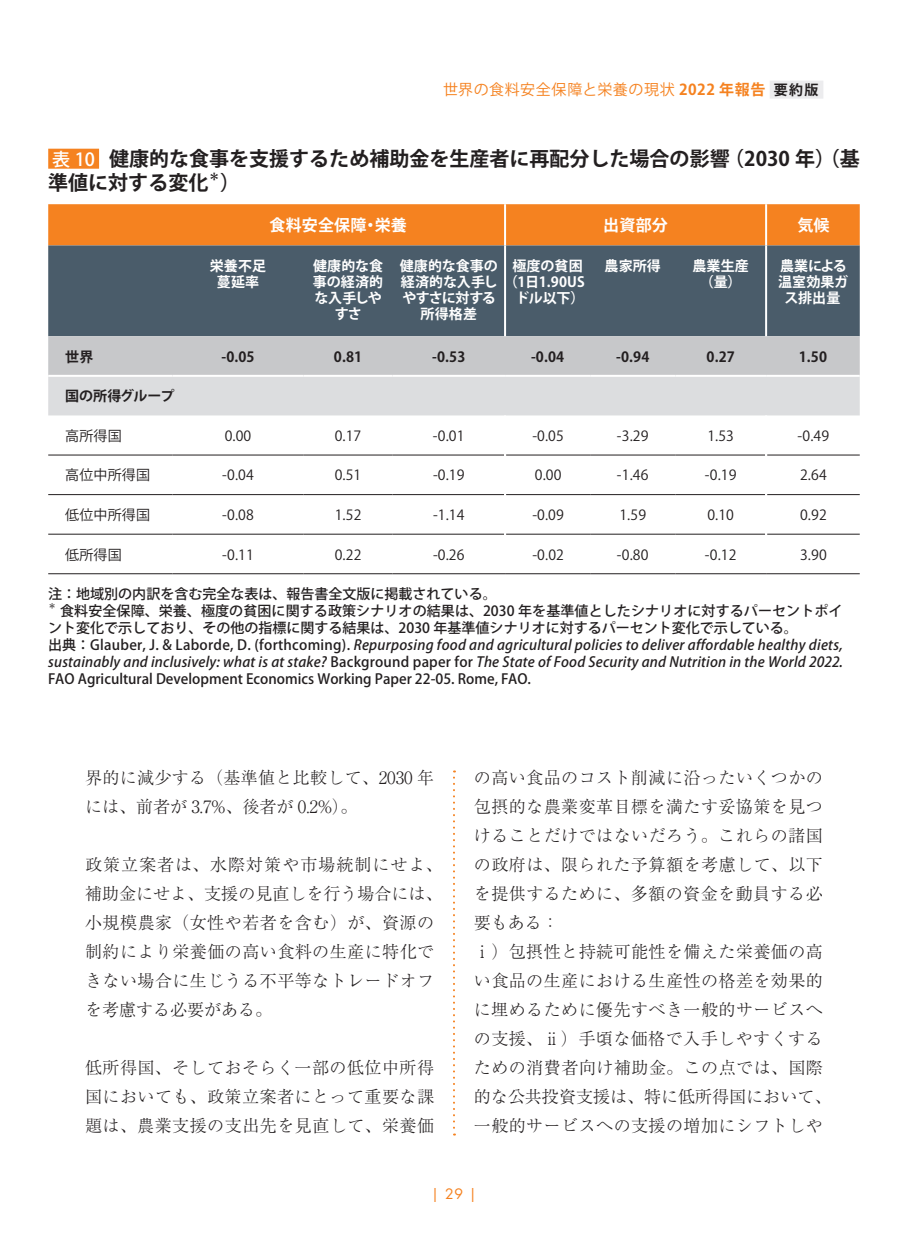
<style>
.page{position:relative;width:908px;height:1248px;background:#fff}
.page>*{position:absolute;margin:0;border:0;box-sizing:border-box;transform-origin:0 0}
.t1{font:700 20px/24px "Koz Go Pr 6 N";color:#231f20}
.t2{font:300 17px/29px "Ryumin Pr 6 N";letter-spacing:.025em;color:#231f20}
.t3{font:700 16px "Koz Go Pr 6 N";letter-spacing:.01em;color:#fff}
.t4{font:15px "Koz Go Pr 6 N";letter-spacing:.035em;color:#f58220}
.t5{font:500 14px/17px "Koz Go Pr 6 N";color:#231f20}
.t6{font:14px "Koz Go Pr 6 N";letter-spacing:.01em;color:#231f20}
.t7{font:700 14px/16px "Koz Go Pr 6 N";letter-spacing:.01em;color:#fff;text-align:center}
.t8{font:700 14px "Koz Go Pr 6 N";letter-spacing:.01em;color:#231f20}
.t9{font:700 14px "Koz Go Pr 6 N";letter-spacing:-.05em;color:#fff}
.t10{font:14px "Futura Std";color:#f58220}
.t11{font:700 11.6px "Koz Go Pr 6 N";color:#231f20}
.t12{font:500 8.2px "Koz Go Pr 6 N";color:#231f20}
.s1{font-weight:700}
.s2{font-weight:700;font-size:14px;color:#231f20}
.s3{font-weight:500;font-size:18px;color:#fff}
</style>
<div class="page">
<svg style="left:453px;top:770px;width:2px;height:365px"></svg>
<div style="left:48px;top:204px;width:811px;height:41px;background:#f58220"></div>
<div style="left:48px;top:245px;width:811px;height:91px;background:#4a5c6a"></div>
<svg style="left:48px;top:336px;width:811px;height:79px"></svg>
<hr style="left:48px;top:454px;width:124px;height:1px;background:#231f20">
<hr style="left:172px;top:454px;width:131px;height:1px;background:#231f20">
<hr style="left:303px;top:454px;width:89px;height:1px;background:#231f20">
<hr style="left:392px;top:454px;width:112px;height:1px;background:#231f20">
<hr style="left:506px;top:454px;width:84px;height:1px;background:#231f20">
<hr style="left:590px;top:454px;width:85px;height:1px;background:#231f20">
<hr style="left:675px;top:454px;width:89px;height:1px;background:#231f20">
<hr style="left:766px;top:454px;width:93px;height:1px;background:#231f20">
<hr style="left:48px;top:494px;width:124px;height:1px;background:#231f20">
<hr style="left:172px;top:494px;width:131px;height:1px;background:#231f20">
<hr style="left:303px;top:494px;width:89px;height:1px;background:#231f20">
<hr style="left:392px;top:494px;width:112px;height:1px;background:#231f20">
<hr style="left:506px;top:494px;width:84px;height:1px;background:#231f20">
<hr style="left:590px;top:494px;width:85px;height:1px;background:#231f20">
<hr style="left:675px;top:494px;width:89px;height:1px;background:#231f20">
<hr style="left:766px;top:494px;width:93px;height:1px;background:#231f20">
<hr style="left:48px;top:533px;width:124px;height:1px;background:#231f20">
<hr style="left:172px;top:533px;width:131px;height:1px;background:#231f20">
<hr style="left:303px;top:533px;width:89px;height:1px;background:#231f20">
<hr style="left:392px;top:533px;width:112px;height:1px;background:#231f20">
<hr style="left:506px;top:533px;width:84px;height:1px;background:#231f20">
<hr style="left:590px;top:533px;width:85px;height:1px;background:#231f20">
<hr style="left:675px;top:533px;width:89px;height:1px;background:#231f20">
<hr style="left:766px;top:533px;width:93px;height:1px;background:#231f20">
<hr style="left:48px;top:573px;width:124px;height:1px;background:#231f20">
<hr style="left:172px;top:573px;width:131px;height:1px;background:#231f20">
<hr style="left:303px;top:573px;width:89px;height:1px;background:#231f20">
<hr style="left:392px;top:573px;width:113px;height:1px;background:#231f20">
<hr style="left:505px;top:573px;width:85px;height:1px;background:#231f20">
<hr style="left:590px;top:573px;width:85px;height:1px;background:#231f20">
<hr style="left:675px;top:573px;width:90px;height:1px;background:#231f20">
<hr style="left:765px;top:573px;width:94px;height:1px;background:#231f20">
<hr style="left:504px;top:204px;width:2px;height:41px;background:#fff">
<hr style="left:504px;top:245px;width:2px;height:91px;background:#fff">
<hr style="left:303px;top:375px;width:89px;height:2px;background:#fff">
<hr style="left:392px;top:375px;width:113px;height:2px;background:#fff">
<hr style="left:505px;top:375px;width:85px;height:2px;background:#fff">
<hr style="left:590px;top:375px;width:85px;height:2px;background:#fff">
<hr style="left:675px;top:375px;width:90px;height:2px;background:#fff">
<hr style="left:765px;top:375px;width:94px;height:2px;background:#fff">
<hr style="left:48px;top:375px;width:124px;height:2px;background:#fff">
<hr style="left:172px;top:375px;width:131px;height:2px;background:#fff">
<hr style="left:764px;top:204px;width:2px;height:41px;background:#fff">
<hr style="left:764px;top:245px;width:2px;height:91px;background:#fff">
<div style="left:48px;top:149px;width:51px;height:20px;background:#f58220"></div>
<div style="left:769px;top:81px;width:54px;height:18px;background:#ececee"></div>
<p class="t4" style="left:443px;top:81px;width:377px">世界の食料安全保障と栄養の現状 <span class="s1">2022 年報告</span> <span class="s2">要約版</span></p>
<p class="t1" style="left:48px;top:147px;width:812px"><span class="s3">表 10</span> 健康的な食事を支援するため補助金を生産者に再配分した場合の影響（2030 年）（基準値に対する変化</p>
<p class="t11" style="left:208px;top:170px;width:13px">＊</p>
<p class="t1" style="left:220px;top:171px;width:21px">）</p>
<p class="t3" style="left:269px;top:216px;width:139px">食料安全保障・栄養</p>
<p class="t3" style="left:603px;top:216px;width:66px">出資部分</p>
<p class="t3" style="left:797px;top:216px;width:34px">気候</p>
<p class="t7" style="left:210px;top:258px;width:58px">栄養不足蔓延率</p>
<p class="t7" style="left:313px;top:258px;width:72px">健康的な食事の経済的な入手しやすさ</p>
<p class="t7" style="left:399px;top:258px;width:100px">健康的な食事の</p>
<p class="t7" style="left:512px;top:258px;width:72px">極度の貧困</p>
<p class="t7" style="left:515px;top:290px;width:70px">ドル以下）</p>
<p class="t7" style="left:401px;top:274px;width:185px">経済的な入手し（1日1.90US</p>
<p class="t9" style="left:402px;top:290px;width:95px">やすさに対する</p>
<p class="t7" style="left:420px;top:306px;width:58px">所得格差</p>
<p class="t7" style="left:604px;top:258px;width:58px">農家所得</p>
<p class="t7" style="left:692px;top:258px;width:58px">農業生産（量）</p>
<p class="t7" style="left:777px;top:258px;width:71px">農業による温室効果ガス排出量</p>
<p class="t8" style="left:65px;top:348px;width:30px">世界</p>
<p class="t8" style="left:221px;top:348px;width:35px">-0.05</p>
<p class="t8" style="left:334px;top:348px;width:30px">0.81</p>
<p class="t8" style="left:432px;top:348px;width:35px">-0.53</p>
<p class="t8" style="left:530px;top:348px;width:35px">-0.04</p>
<p class="t8" style="left:616px;top:348px;width:35px">-0.94</p>
<p class="t8" style="left:706px;top:348px;width:30px">0.27</p>
<p class="t8" style="left:798px;top:348px;width:30px">1.50</p>
<p class="t8" style="left:65px;top:388px;width:111px">国の所得グループ</p>
<p class="t6" style="left:65px;top:428px;width:58px">高所得国</p>
<p class="t6" style="left:224px;top:428px;width:28px">0.00</p>
<p class="t6" style="left:334px;top:428px;width:28px">0.17</p>
<p class="t6" style="left:433px;top:428px;width:33px">-0.01</p>
<p class="t6" style="left:532px;top:428px;width:33px">-0.05</p>
<p class="t6" style="left:616px;top:428px;width:33px">-3.29</p>
<p class="t6" style="left:707px;top:428px;width:28px">1.53</p>
<p class="t6" style="left:797px;top:428px;width:33px">-0.49</p>
<p class="t6" style="left:65px;top:467px;width:86px">高位中所得国</p>
<p class="t6" style="left:222px;top:467px;width:33px">-0.04</p>
<p class="t6" style="left:334px;top:467px;width:28px">0.51</p>
<p class="t6" style="left:433px;top:467px;width:33px">-0.19</p>
<p class="t6" style="left:534px;top:467px;width:28px">0.00</p>
<p class="t6" style="left:616px;top:467px;width:33px">-1.46</p>
<p class="t6" style="left:704px;top:467px;width:33px">-0.19</p>
<p class="t6" style="left:799px;top:467px;width:28px">2.64</p>
<p class="t6" style="left:65px;top:507px;width:86px">低位中所得国</p>
<p class="t6" style="left:222px;top:507px;width:33px">-0.08</p>
<p class="t6" style="left:334px;top:507px;width:28px">1.52</p>
<p class="t6" style="left:433px;top:507px;width:33px">-1.14</p>
<p class="t6" style="left:532px;top:507px;width:33px">-0.09</p>
<p class="t6" style="left:619px;top:507px;width:28px">1.59</p>
<p class="t6" style="left:707px;top:507px;width:28px">0.10</p>
<p class="t6" style="left:799px;top:507px;width:28px">0.92</p>
<p class="t6" style="left:65px;top:546px;width:58px">低所得国</p>
<p class="t6" style="left:222px;top:546px;width:33px">-0.11</p>
<p class="t6" style="left:334px;top:546px;width:28px">0.22</p>
<p class="t6" style="left:433px;top:546px;width:33px">-0.26</p>
<p class="t6" style="left:532px;top:546px;width:33px">-0.02</p>
<p class="t6" style="left:616px;top:546px;width:33px">-0.80</p>
<p class="t6" style="left:704px;top:546px;width:33px">-0.12</p>
<p class="t6" style="left:799px;top:546px;width:28px">3.90</p>
<p class="t5" style="left:48px;top:585px;width:450px">注：地域別の内訳を含む完全な表は、報告書全文版に掲載されている。</p>
<p class="t12" style="left:48px;top:601px;width:10px">＊</p>
<p class="t5" style="left:48px;top:602px;width:796px;text-indent:12px">食料安全保障、栄養、極度の貧困に関する政策シナリオの結果は、2030 年を基準値としたシナリオに対するパーセントポイント変化で示しており、その他の指標に関する結果は、2030 年基準値シナリオに対するパーセント変化で示している。<br>出典：Glauber, J. &amp; Laborde, D. (forthcoming). Repurposing food and agricultural policies to deliver affordable healthy diets, sustainably and inclusively: what is at stake? Background paper for The State of Food Security and Nutrition in the World 2022.<br>FAO Agricultural Development Economics Working Paper 22-05. Rome, FAO.</p>
<p class="t2" style="left:85px;top:762px;width:350px">界的に減少する（基準値と比較して、2030 年には、前者が 3.7%、後者が 0.2%）。</p>
<p class="t2" style="left:85px;top:849px;width:359px">政策立案者は、水際対策や市場統制にせよ、補助金にせよ、支援の見直しを行う場合には、小規模農家（女性や若者を含む）が、資源の制約により栄養価の高い食料の生産に特化できない場合に生じうる不平等なトレードオフを考慮する必要がある。</p>
<p class="t2" style="left:85px;top:1052px;width:350px;text-align:justify">低所得国、そしておそらく一部の低位中所得国においても、政策立案者にとって重要な課題は、農業支援の支出先を見直して、栄養価</p>
<p class="t2" style="left:473px;top:762px;width:359px">の高い食品のコスト削減に沿ったいくつかの包摂的な農業変革目標を満たす妥協策を見つけることだけではないだろう。これらの諸国の政府は、限られた予算額を考慮して、以下を提供するために、多額の資金を動員する必要もある：<br>ⅰ）包摂性と持続可能性を備えた栄養価の高い食品の生産における生産性の格差を効果的に埋めるために優先すべき一般的サービスへの支援、ⅱ）手頃な価格で入手しやすくするための消費者向け補助金。この点では、国際的な公共投資支援は、特に低所得国において、一般的サービスへの支援の増加にシフトしや</p>
<p class="t10" style="left:431px;top:1184px;width:47px">| 29 |</p>
</div>
